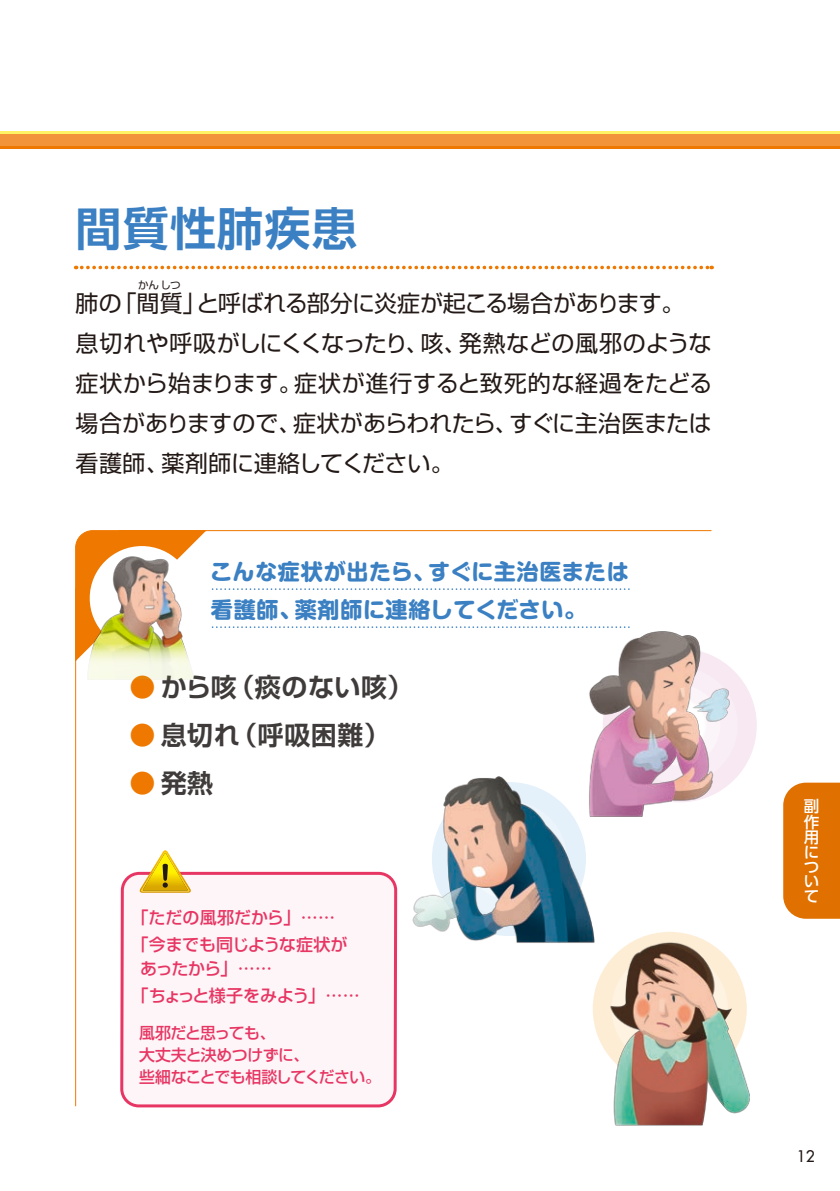
<style>
.page{position:relative;width:840px;height:1191px;background:#fff}
.page>*{position:absolute;margin:0;border:0;box-sizing:border-box;transform-origin:0 0}
.t1{font:700 46px "Shin Go Pro De";letter-spacing:.025em;color:#3b80c2}
.t2{font:700 26px "Shin Go Pro De";letter-spacing:.02em;color:#3f3b3a}
.t3{font:23px/40px "Shin Go Pro";letter-spacing:-.01em;color:#231916}
.t4{font:700 22px/38px "Shin M Go Pro";letter-spacing:.03em;color:#3b80c2}
.t5{font:500 17px/27.4px "Shin Go Pro";letter-spacing:-.015em;color:#e73663}
.t6{font:500 17px/27.4px "Shin Go Pro";letter-spacing:-.07em;color:#e73663}
.t7{font:500 16px/22px "Shin Go Pro";letter-spacing:-.035em;color:#e73663}
.t8{font:500 15.6px/15px "UD Shin Go Pro";color:#fff;text-align:justify}
.t9{font:500 15.6px "Futura Std";color:#231916}
.t10{font:10.4px "Shin Go Pro";color:#231916}
.s1{color:#ee7800}
</style>
<div class="page">
<div style="left:783px;top:782px;width:56px;height:136px;background:#e07100"></div>
<div style="left:0;top:133px;width:839px;height:13px;background:#f2953a"></div>
<hr style="left:0;top:131px;width:839px;height:2px;background:#fff463">
<hr style="left:0;top:146px;width:839px;height:3px;background:#ee7800">
<svg style="left:76px;top:266px;width:635px;height:3px"></svg>
<div style="left:122px;top:873px;width:273px;height:233px;background:#fef5f8;border-radius:17px"></div>
<div style="left:120px;top:872px;width:277px;height:235px;border:3px solid #e73663;border-radius:17px"></div>
<hr style="left:75px;top:588px;width:1px;height:518px;background:#ee7800">
<svg style="left:139px;top:850px;width:52px;height:42px"></svg>
<svg style="left:75px;top:530px;width:637px;height:253px"></svg>
<img style="left:75px;top:540px;width:136px;height:155px">
<img style="left:560px;top:611px;width:190px;height:206px">
<img style="left:399px;top:750px;width:220px;height:193px">
<img style="left:576px;top:917px;width:174px;height:209px">
<h1 class="t1" style="left:76px;top:191px;width:283px">間質性肺疾患</h1>
<p class="t10" style="left:138px;top:276px;width:44px">かんしつ</p>
<p class="t3" style="left:76px;top:280px;width:637px">肺の「間質」と呼ばれる部分に炎症が起こる場合があります。息切れや呼吸がしにくくなったり、咳、発熱などの風邪のような症状から始まります。症状が進行すると致死的な経過をたどる場合がありますので、症状があらわれたら、すぐに主治医または看護師、薬剤師に連絡してください。</p>
<p class="t4" style="left:210px;top:549px;width:420px">こんな症状が出たら、すぐに主治医または看護師、薬剤師に連絡してください。</p>
<p class="t2" style="left:129px;top:666px;width:285px"><span class="s1">●</span> から咳（痰のない咳）</p>
<p class="t2" style="left:129px;top:714px;width:262px"><span class="s1">●</span> 息切れ（呼吸困難）</p>
<p class="t2" style="left:129px;top:762px;width:85px"><span class="s1">●</span>発熱</p>
<p class="t5" style="left:131px;top:902px;width:217px">「ただの風邪だから」……「今までも同じような症状が</p>
<p class="t6" style="left:131px;top:952px;width:229px;text-indent:9px">あったから」……<br>「ちょっと様子をみよう」……</p>
<p class="t7" style="left:139px;top:1020px;width:243px">風邪だと思っても、<br>大丈夫と決めつけずに、<br>些細なことでも相談してください。</p>
<p class="t8" style="left:803px;top:798px;width:17px">副作用について</p>
<p class="t9" style="left:796px;top:1146px;width:20px">12</p>
</div>
